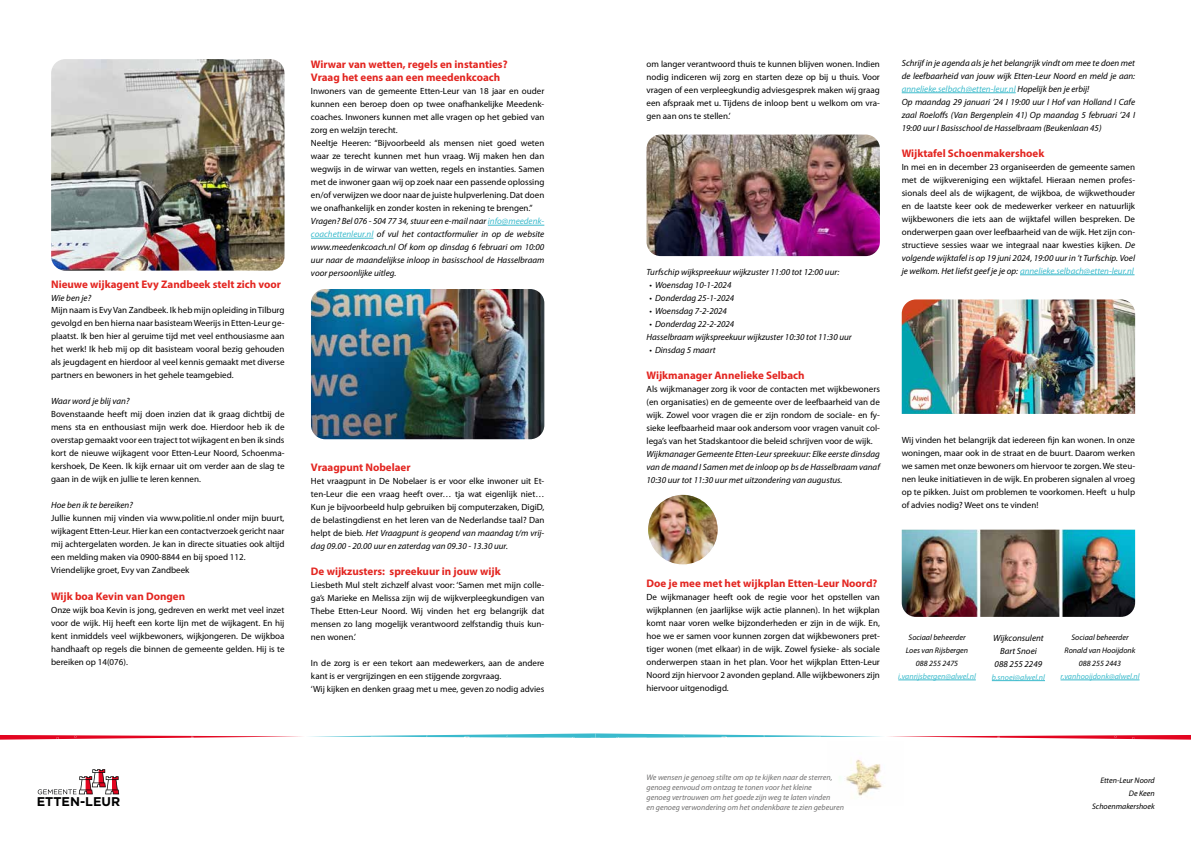
<style>
.page{position:relative;width:1191px;height:842px;background:#fff}
.page>*{position:absolute;margin:0;border:0;box-sizing:border-box;transform-origin:0 0}
.t1{font:700 12.6px "Gotham";color:#000}
.t2{font:700 11px/13px "Myriad Pro";color:#e32621}
.t3{font:9px/13px "Myriad Pro";color:#000;text-align:justify}
.t4{font:italic 9px/13px "Myriad Pro";color:#000}
.t5{font:italic 8px/10px "Myriad Pro";color:#706f6f}
.t6{font:italic 8px/13px "Myriad Pro";color:#000;text-align:center}
.t7{font:italic 8px "Myriad Pro";color:#3cbbcc}
.s1{font-style:italic}
.s2{font-style:italic;color:#3cbbcc}
.s3{font-style:normal}
.s4{color:#3cbbcc}
</style>
<div class="page">
<svg style="left:38px;top:769px;width:81px;height:25px"></svg>
<img style="left:51px;top:59px;width:233px;height:212px">
<hr style="left:488px;top:225px;width:56px;height:1px;background:#3cbbcc">
<hr style="left:311px;top:238px;width:62px;height:1px;background:#3cbbcc">
<img style="left:846px;top:759px;width:37px;height:37px">
<hr style="left:901px;top:93px;width:114px;height:1px;background:#3cbbcc">
<hr style="left:1020px;top:275px;width:114px;height:1px;background:#3cbbcc">
<svg style="left:0;top:733px;width:1191px;height:7px"></svg>
<img style="left:311px;top:289px;width:233px;height:150px">
<img style="left:646px;top:135px;width:234px;height:121px">
<img style="left:901px;top:299px;width:234px;height:115px">
<img style="left:901px;top:530px;width:234px;height:87px">
<img style="left:647px;top:494px;width:71px;height:71px;border-radius:36px">
<div style="left:646px;top:493px;width:73px;height:73px;border:2px solid #fff;border-radius:50%"></div>
<hr style="left:898px;top:680px;width:77px;height:1px;background:#3cbbcc">
<hr style="left:1060px;top:680px;width:79px;height:1px;background:#3cbbcc">
<hr style="left:992px;top:680px;width:53px;height:1px;background:#3cbbcc">
<p class="t2" style="left:51px;top:277px;width:231px">Nieuwe wijkagent Evy Zandbeek stelt zich voor</p>
<p class="t4" style="left:51px;top:291px;width:41px">Wie ben je?</p>
<p class="t3" style="left:51px;top:304px;width:235px">Mijn naam is Evy Van Zandbeek. Ik heb mijn opleiding in Tilburg gevolgd en ben hierna naar basisteam Weerijs in Etten-Leur ge&shy;plaatst. Ik ben hier al geruime tijd met veel enthousiasme aan het werk! Ik heb mij op dit basisteam vooral bezig gehouden als jeugdagent en hierdoor al veel kennis gemaakt met diverse partners en bewoners in het gehele teamgebied.</p>
<p class="t4" style="left:51px;top:395px;width:80px">Waar word je blij van?</p>
<p class="t3" style="left:51px;top:408px;width:235px">Bovenstaande heeft mij doen inzien dat ik graag dichtbij de mens sta en enthousiast mijn werk doe. Hierdoor heb ik de overstap gemaakt voor een traject tot wijkagent en ben ik sinds kort de nieuwe wijkagent voor Etten-Leur Noord, Schoenma&shy;kershoek, De Keen. Ik kijk ernaar uit om verder aan de slag te gaan in de wijk en jullie te leren kennen.</p>
<p class="t4" style="left:51px;top:499px;width:83px">Hoe ben ik te bereiken?</p>
<p class="t3" style="left:51px;top:512px;width:235px;text-align:left">Jullie kunnen mij vinden via www.politie.nl onder mijn buurt, wijkagent Etten-Leur. Hier kan een contactverzoek gericht naar mij achtergelaten worden. Je kan in directe situaties ook altijd een melding maken via 0900-8844 en bij spoed 112.<br>Vriendelijke groet, Evy van Zandbeek</p>
<p class="t2" style="left:51px;top:589px;width:136px">Wijk boa Kevin van Dongen</p>
<p class="t3" style="left:51px;top:603px;width:235px">Onze wijk boa Kevin is jong, gedreven en werkt met veel inzet voor de wijk. Hij heeft een korte lijn met de wijkagent. En hij kent inmiddels veel wijkbewoners, wijkjongeren. De wijkboa handhaaft op regels die binnen de gemeente gelden. Hij is te bereiken op 14(076).</p>
<p class="t2" style="left:311px;top:58px;width:198px">Wirwar van wetten, regels en instanties?<br>Vraag het eens aan een meedenkcoach</p>
<p class="t3" style="left:311px;top:85px;width:235px;text-align:left">Inwoners van de gemeente Etten-Leur van 18 jaar en ouder kunnen een beroep doen op twee onafhankelijke Meedenk&shy;coaches. Inwoners kunnen met alle vragen op het gebied van zorg en welzijn terecht.<br>Neeltje Heeren: “Bijvoorbeeld als mensen niet goed weten waar ze terecht kunnen met hun vraag. Wij maken hen dan wegwijs in de wirwar van wetten, regels en instanties. Samen met de inwoner gaan wij op zoek naar een passende oplossing en/of verwijzen we door naar de juiste hulpverlening. Dat doen we onafhankelijk en zonder kosten in rekening te brengen.” <span class="s1">Vragen? Bel 076 - 504 77 34, stuur een e-mail naar</span> <span class="s2">info@meedenk&shy;coachettenleur.nl</span> <span class="s1">of vul het contactformulier in op de website www.meedenkcoach.nl Of kom op dinsdag 6 februari om 10:00 uur naar de maandelijkse inloop in basisschool de Hasselbraam voor persoonlijke uitleg.</span></p>
<p class="t2" style="left:311px;top:461px;width:101px">Vraagpunt Nobelaer</p>
<p class="t3" style="left:311px;top:475px;width:235px">Het vraagpunt in De Nobelaer is er voor elke inwoner uit Et&shy;ten-Leur die een vraag heeft over… tja wat eigenlijk niet… Kun je bijvoorbeeld hulp gebruiken bij computerzaken, DigiD, de belastingdienst en het leren van de Nederlandse taal? Dan helpt de bieb. <span class="s1">Het Vraagpunt is geopend van maandag t/m vrij&shy;dag 09.00 - 20.00 uur en zaterdag van 09.30 - 13.30 uur.</span></p>
<p class="t2" style="left:311px;top:565px;width:191px">De wijkzusters: spreekuur in jouw wijk</p>
<p class="t3" style="left:311px;top:579px;width:235px">Liesbeth Mul stelt zichzelf alvast voor: ‘Samen met mijn colle&shy;ga’s Marieke en Melissa zijn wij de wijkverpleegkundigen van Thebe Etten-Leur Noord. Wij vinden het erg belangrijk dat mensen zo lang mogelijk verantwoord zelfstandig thuis kun&shy;nen wonen.’</p>
<p class="t3" style="left:311px;top:657px;width:235px;text-align:left">In de zorg is er een tekort aan medewerkers, aan de andere kant is er vergrijzingen en een stijgende zorgvraag.<br>‘Wij kijken en denken graag met u mee, geven zo nodig advies</p>
<h1 class="t1" style="left:37px;top:794px;width:85px">ETTEN-LEUR</h1>
<p class="t3" style="left:646px;top:57px;width:235px">om langer verantwoord thuis te kunnen blijven wonen. Indien nodig indiceren wij zorg en starten deze op bij u thuis. Voor vragen of een verpleegkundig adviesgesprek maken wij graag een afspraak met u. Tijdens de inloop bent u welkom om vra&shy;gen aan ons te stellen.’</p>
<p class="t4" style="left:646px;top:265px;width:194px">Turfschip wijkspreekuur wijkzuster 11:00 tot 12:00 uur:</p>
<p class="t4" style="left:649px;top:278px;width:84px"><span class="s3">•</span> Woensdag 10-1-2024</p>
<p class="t4" style="left:649px;top:291px;width:87px"><span class="s3">•</span> Donderdag 25-1-2024</p>
<p class="t4" style="left:649px;top:304px;width:79px"><span class="s3">•</span> Woensdag 7-2-2024</p>
<p class="t4" style="left:646px;top:317px;width:207px;text-indent:3px"><span class="s3">•</span> Donderdag 22-2-2024<br>Hasselbraam wijkspreekuur wijkzuster 10:30 tot 11:30 uur</p>
<p class="t4" style="left:649px;top:343px;width:68px"><span class="s3">•</span> Dinsdag 5 maart</p>
<p class="t2" style="left:646px;top:369px;width:160px">Wijkmanager Annelieke Selbach</p>
<p class="t3" style="left:646px;top:382px;width:235px">Als wijkmanager zorg ik voor de contacten met wijkbewoners (en organisaties) en de gemeente over de leefbaarheid van de wijk. Zowel voor vragen die er zijn rondom de sociale- en fy&shy;sieke leefbaarheid maar ook andersom voor vragen vanuit col&shy;lega’s van het Stadskantoor die beleid schrijven voor de wijk.</p>
<p class="t4" style="left:646px;top:447px;width:235px;text-align:justify">Wijkmanager Gemeente Etten-Leur spreekuur: Elke eerste dinsdag van de maand I Samen met de inloop op bs de Hasselbraam vanaf 10:30 uur tot 11:30 uur met uitzondering van augustus.</p>
<p class="t4" style="left:901px;top:57px;width:235px">Schrijf in je agenda als je het belangrijk vindt om mee te doen met de leefbaarheid van jouw wijk Etten-Leur Noord en meld je aan: <span class="s4">annelieke.selbach@etten-leur.nl</span> Hopelijk ben je erbij!<br>Op maandag 29 januari ’24 I 19:00 uur I Hof van Holland I Cafe zaal Roeloffs (Van Bergenplein 41) Op maandag 5 februari ’24 I 19:00 uur I Basisschool de Hasselbraam (Beukenlaan 45)</p>
<p class="t2" style="left:901px;top:147px;width:144px">Wijktafel Schoenmakershoek</p>
<p class="t3" style="left:901px;top:161px;width:235px">In mei en in december 23 organiseerden de gemeente samen met de wijkvereniging een wijktafel. Hieraan nemen profes&shy;sionals deel als de wijkagent, de wijkboa, de wijkwethouder en de laatste keer ook de medewerker verkeer en natuurlijk wijkbewoners die iets aan de wijktafel willen bespreken. De onderwerpen gaan over leefbaarheid van de wijk. Het zijn con&shy;structieve sessies waar we integraal naar kwesties kijken. <span class="s1">De volgende wijktafel is op 19 juni 2024, 19:00 uur in ’t Turfschip. Voel je welkom. Het liefst geef je je op:</span> <span class="s2">annelieke.selbach@etten-leur.nl</span></p>
<p class="t3" style="left:901px;top:433px;width:235px">Wij vinden het belangrijk dat iedereen fijn kan wonen. In onze woningen, maar ook in de straat en de buurt. Daarom werken we samen met onze bewoners om hiervoor te zorgen. We steu&shy;nen leuke initiatieven in de wijk. En proberen signalen al vroeg op te pikken. Juist om problemen te voorkomen. Heeft u hulp of advies nodig? Weet ons te vinden!</p>
<p class="t2" style="left:646px;top:577px;width:232px">Doe je mee met het wijkplan Etten-Leur Noord?</p>
<p class="t3" style="left:646px;top:590px;width:235px">De wijkmanager heeft ook de regie voor het opstellen van wijkplannen (en jaarlijkse wijk actie plannen). In het wijkplan komt naar voren welke bijzonderheden er zijn in de wijk. En, hoe we er samen voor kunnen zorgen dat wijkbewoners pret&shy;tiger wonen (met elkaar) in de wijk. Zowel fysieke- als sociale onderwerpen staan in het plan. Voor het wijkplan Etten-Leur Noord zijn hiervoor 2 avonden gepland. Alle wijkbewoners zijn hiervoor uitgenodigd.</p>
<p class="t6" style="left:906px;top:631px;width:64px">Sociaal beheerder<br>Loes van Rijsbergen<br>088 255 2475</p>
<p class="t7" style="left:898px;top:672px;width:79px">i.vanrijsbergen@alwel.nl</p>
<p class="t4" style="left:993px;top:631px;width:52px;text-align:center">Wijkconsulent<br>Bart Snoei<br>088 255 2249</p>
<p class="t7" style="left:992px;top:673px;width:55px">b.snoei@alwel.nl</p>
<p class="t6" style="left:1064px;top:631px;width:73px">Sociaal beheerder<br>Ronald van Hooijdonk<br>088 255 2443</p>
<p class="t7" style="left:1060px;top:672px;width:80px">r.vanhooijdonk@alwel.nl</p>
<p class="t5" style="left:646px;top:772px;width:199px">We wensen je genoeg stilte om op te kijken naar de sterren, genoeg eenvoud om ontzag te tonen voor het kleine<br>genoeg vertrouwen om het goede zijn weg te laten vinden<br>en genoeg verwondering om het ondenkbare te zien gebeuren</p>
<p class="t6" style="left:1092px;top:774px;width:64px;text-align:right">Etten-Leur Noord<br>De Keen<br>Schoenmakershoek</p>
</div>
